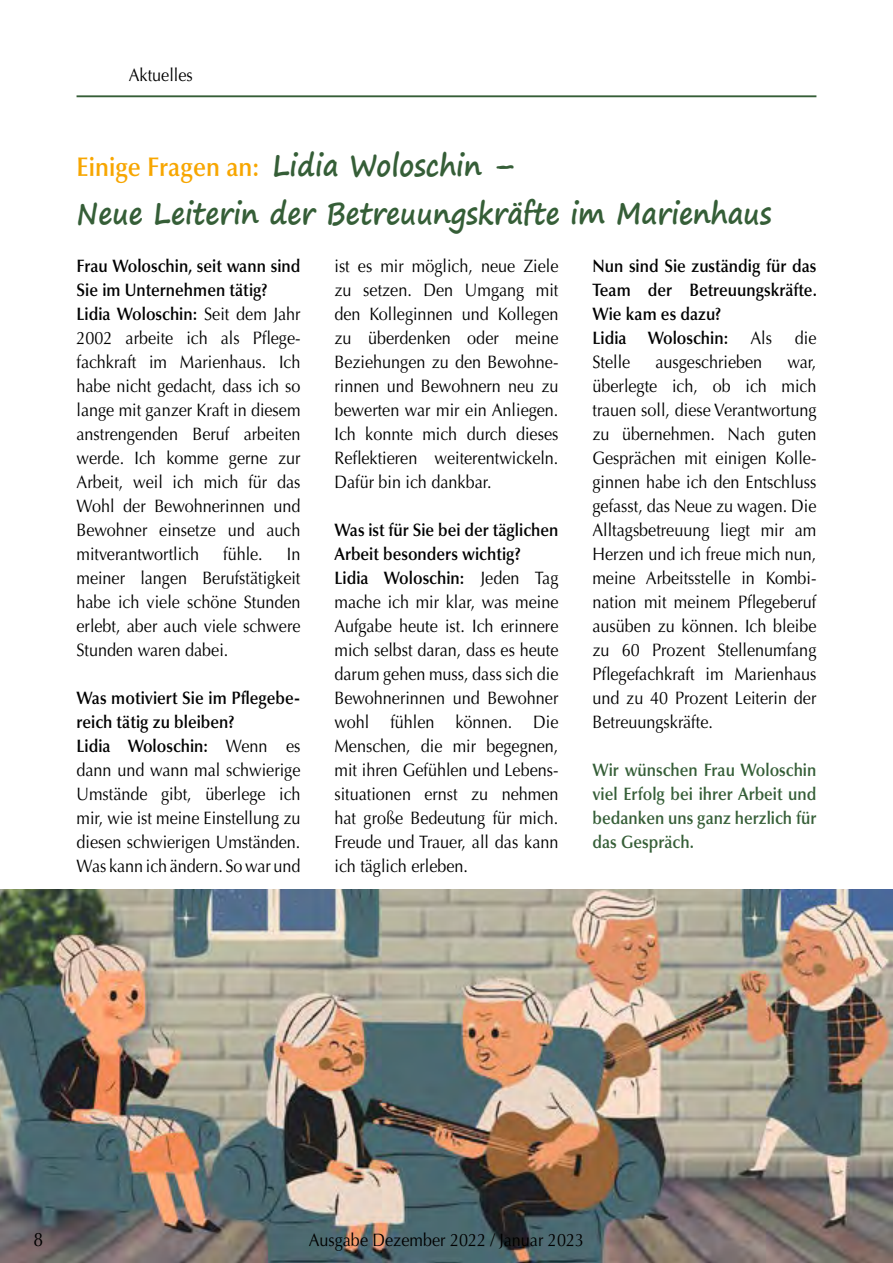
<style>
.page{position:relative;width:893px;height:1263px;background:#fff}
.page>*{position:absolute;margin:0;border:0;box-sizing:border-box;transform-origin:0 0}
.t1{font:700 30px "Segoe Print";color:#355e37;scale:.9 1}
.t2{font:600 27px "Optima LT Std";color:#f7a600;scale:.9 1}
.t3{font:19.5px "Optima LT Std";color:#000;scale:.9 1}
.t4{font:18px/24px "Optima LT Std";color:#000;scale:.9 1}
.t5{font:600 18px/24px "Optima LT Std";color:#355e37;text-align:justify;scale:.9 1}
.t6{font:600 18px/24px "Optima LT Std";color:#000;scale:.9 1}
.s1{font-family:"Segoe Print";font-weight:700;font-size:30px;color:#355e37}
.s2{font-weight:400}
.s3{font-weight:600}
</style>
<div class="page">
<img style="left:0;top:889px;width:893px;height:374px">
<hr style="left:77px;top:95px;width:739px;height:2px;background:#355e37">
<p class="t4" style="left:129px;top:63px;width:73px">Aktuelles</p>
<h2 class="t2" style="left:77px;top:151px;width:488px">Einige Fragen an: <span class="s1">Lidia Woloschin –</span></h2>
<h1 class="t1" style="left:77px;top:185px;width:773px">Neue Leiterin der Betreuungskräfte im Marienhaus</h1>
<p class="t6" style="left:592px;top:254px;width:251px">Nun sind Sie zuständig für das<br>Team der Betreuungskräfte.<br>Wie kam es dazu?<br>Lidia Woloschin: <span class="s2">Als</span></p>
<p class="t4" style="left:334px;top:254px;width:250px;text-align:justify">ist es mir möglich, neue Ziele zu setzen. Den Umgang mit den Kolleginnen und Kollegen zu überdenken oder meine Beziehungen zu den Bewohne&shy;rinnen und Bewohnern neu zu bewerten war mir ein Anliegen.<br>Ich konnte mich durch dieses Reflektieren weiterentwickeln.<br>Dafür bin ich dankbar.</p>
<p class="t4" style="left:334px;top:518px;width:250px"><span class="s3">Was ist für Sie bei der täglichen<br>Arbeit besonders wichtig?<br>Lidia Woloschin:</span> Jeden Tag mache ich mir klar, was meine<br>Aufgabe heute ist. Ich erinnere mich selbst daran, dass es heute darum gehen muss, dass sich die<br>Bewohnerinnen und Bewohner wohl fühlen können. Die<br>Menschen, die mir begegnen, mit ihren Gefühlen und Lebens&shy;situationen ernst zu nehmen hat große Bedeutung für mich.<br>Freude und Trauer, all das kann ich täglich erleben.</p>
<p class="t4" style="left:77px;top:254px;width:250px"><span class="s3">Frau Woloschin, seit wann sind<br>Sie im Unternehmen tätig?<br>Lidia Woloschin:</span> Seit dem Jahr<br>2002 arbeite ich als Pflege&shy;fachkraft im Marienhaus. Ich habe nicht gedacht, dass ich so lange mit ganzer Kraft in diesem anstrengenden Beruf arbeiten werde. Ich komme gerne zur<br>Arbeit, weil ich mich für das<br>Wohl der Bewohnerinnen und<br>Bewohner einsetze und auch mitverantwortlich</p>
<p class="t4" style="left:795px;top:326px;width:26px">die</p>
<p class="t4" style="left:592px;top:350px;width:44px">Stelle</p>
<p class="t4" style="left:655px;top:350px;width:120px">ausgeschrieben</p>
<p class="t4" style="left:592px;top:350px;width:250px;text-align:justify;text-indent:195px">war, überlegte ich, ob ich mich trauen soll, diese Verantwortung zu übernehmen. Nach guten Gesprächen mit einigen Kolle&shy;ginnen habe ich den Entschluss gefasst, das Neue zu wagen. Die Alltagsbetreuung liegt mir am Herzen und ich freue mich nun, meine Arbeitsstelle in Kombi&shy;nation mit meinem Pflegeberuf ausüben zu können. Ich bleibe zu 60 Prozent Stellenumfang Pflegefachkraft im Marienhaus und zu 40 Prozent Leiterin der Betreuungskräfte.</p>
<p class="t5" style="left:592px;top:758px;width:250px">Wir wünschen Frau Woloschin viel Erfolg bei ihrer Arbeit und bedanken uns ganz herzlich für das Gespräch.</p>
<p class="t4" style="left:223px;top:542px;width:46px">fühle.</p>
<p class="t4" style="left:77px;top:542px;width:250px;text-align:justify;text-indent:210px">In meiner langen Berufstätigkeit habe ich viele schöne Stunden erlebt, aber auch viele schwere Stunden waren dabei.</p>
<p class="t4" style="left:77px;top:686px;width:250px"><span class="s3">Was motiviert Sie im Pflegebe&shy;reich tätig zu bleiben?<br>Lidia Woloschin:</span> Wenn es dann und wann mal schwierige<br>Umstände gibt, überlege ich mir, wie ist meine Einstellung zu diesen schwierigen Umständen.<br>Was kann ich ändern. So war und</p>
<p class="t3" style="left:33px;top:1228px;width:12px">8</p>
<p class="t4" style="left:309px;top:1228px;width:307px">Ausgabe Dezember 2022 / Januar 2023</p>
</div>
